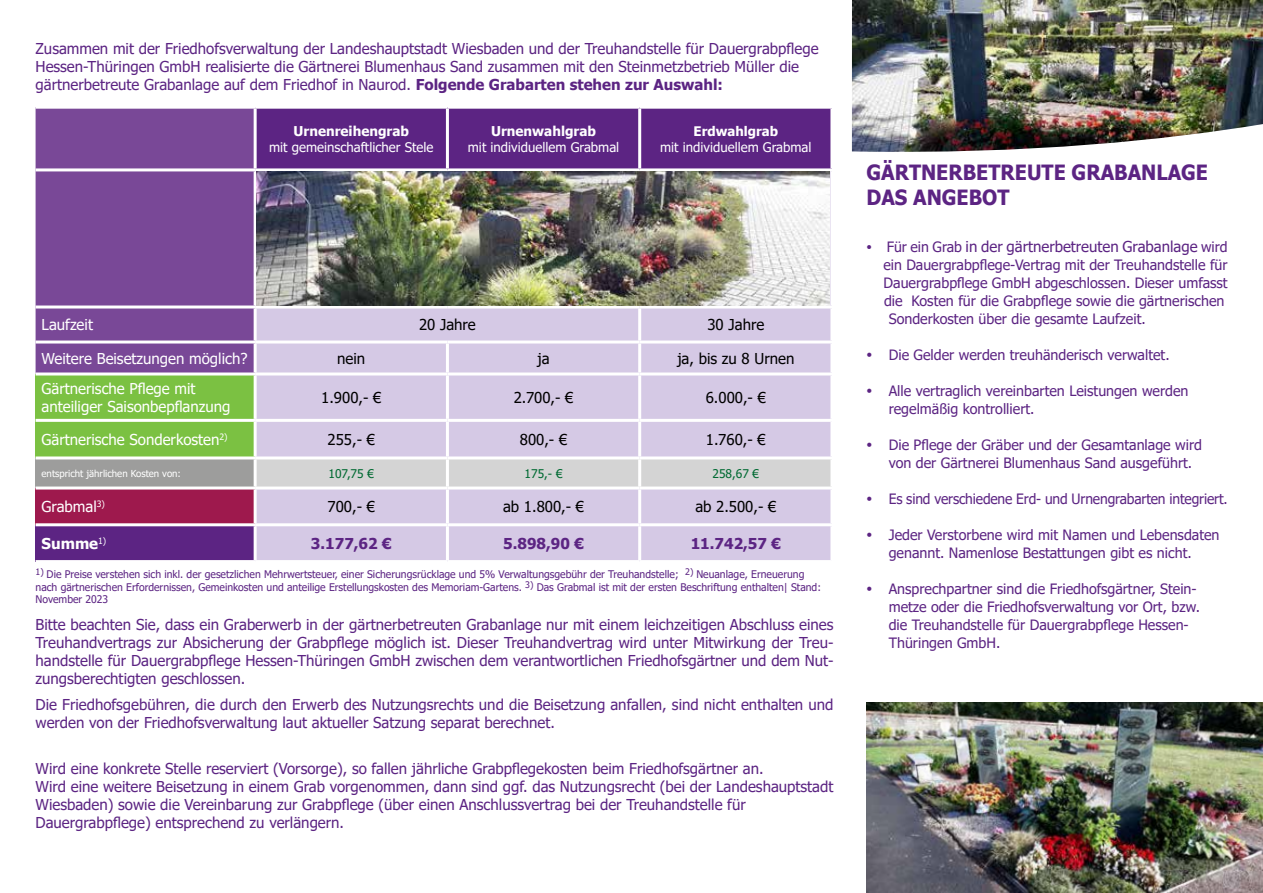
<style>
.page{position:relative;width:1263px;height:893px;background:#fff}
.page>*{position:absolute;margin:0;border:0;box-sizing:border-box;transform-origin:0 0}
.t1{font:700 21px/25.2px "Tahoma";color:#5c2483;scale:.94 1}
.t2{font:15px/18px "Tahoma";color:#5c2483}
.t3{font:15px/18px "Tahoma";color:#fff}
.t4{font:15px "Tahoma";color:#000}
.t5{font:700 15px "Tahoma";color:#5c2483}
.t6{font:700 15px "Tahoma";color:#fff}
.t7{font:14.25px/18px "Tahoma";color:#5c2483}
.t8{font:700 13.5px "Tahoma";color:#fff}
.t9{font:13.2px "Tahoma";color:#fff}
.t10{font:700 13.2px "Tahoma";color:#fff}
.t11{font:12px "Tahoma";color:#006a32}
.t12{font:10.5px/12.6px "Tahoma";color:#5c2483}
.t13{font:9.6px "Tahoma";color:#fff}
.s1{font-weight:700}
.s2{font-size:14.25px}
</style>
<div class="page">
<img style="left:852px;top:0;width:411px;height:152px">
<img style="left:866px;top:702px;width:397px;height:191px">
<div style="left:36px;top:109px;width:218px;height:263px;background:#794897"></div>
<div style="left:257px;top:109px;width:573px;height:59px;background:#5c2483"></div>
<div style="left:257px;top:308px;width:573px;height:252px;background:#d5c9e5"></div>
<div style="left:36px;top:374px;width:219px;height:46px;background:#7bc142"></div>
<div style="left:36px;top:420px;width:219px;height:38px;background:#7bc142"></div>
<div style="left:36px;top:458px;width:219px;height:30px;background:#9d9d9c"></div>
<div style="left:257px;top:459px;width:573px;height:27px;background:#d4d4d4"></div>
<div style="left:36px;top:488px;width:219px;height:37px;background:#9e194d"></div>
<div style="left:36px;top:525px;width:219px;height:37px;background:#5c2483"></div>
<hr style="left:446px;top:109px;width:3px;height:59px;background:#fff">
<hr style="left:638px;top:109px;width:3px;height:59px;background:#fff">
<hr style="left:36px;top:168px;width:219px;height:3px;background:#fff">
<hr style="left:36px;top:305px;width:219px;height:3px;background:#fff">
<hr style="left:638px;top:308px;width:3px;height:33px;background:#fff">
<hr style="left:36px;top:341px;width:219px;height:3px;background:#fff">
<hr style="left:255px;top:341px;width:192px;height:3px;background:#fff">
<hr style="left:447px;top:341px;width:193px;height:3px;background:#fff">
<hr style="left:446px;top:343px;width:3px;height:29px;background:#fff">
<hr style="left:640px;top:341px;width:193px;height:3px;background:#fff">
<hr style="left:638px;top:343px;width:3px;height:29px;background:#fff">
<hr style="left:36px;top:372px;width:219px;height:3px;background:#fff">
<hr style="left:255px;top:372px;width:192px;height:3px;background:#fff">
<hr style="left:254px;top:375px;width:3px;height:44px;background:#fff">
<hr style="left:447px;top:372px;width:193px;height:3px;background:#fff">
<hr style="left:446px;top:375px;width:3px;height:44px;background:#fff">
<hr style="left:640px;top:372px;width:193px;height:3px;background:#fff">
<hr style="left:638px;top:375px;width:3px;height:44px;background:#fff">
<hr style="left:36px;top:419px;width:219px;height:3px;background:#fff">
<hr style="left:255px;top:419px;width:192px;height:3px;background:#fff">
<hr style="left:254px;top:422px;width:3px;height:34px;background:#fff">
<hr style="left:447px;top:419px;width:193px;height:3px;background:#fff">
<hr style="left:446px;top:422px;width:3px;height:34px;background:#fff">
<hr style="left:640px;top:419px;width:193px;height:3px;background:#fff">
<hr style="left:638px;top:422px;width:3px;height:34px;background:#fff">
<hr style="left:36px;top:456px;width:219px;height:3px;background:#fff">
<hr style="left:255px;top:456px;width:192px;height:3px;background:#fff">
<hr style="left:254px;top:459px;width:3px;height:27px;background:#fff">
<hr style="left:447px;top:456px;width:193px;height:3px;background:#fff">
<hr style="left:446px;top:459px;width:3px;height:27px;background:#fff">
<hr style="left:640px;top:456px;width:193px;height:3px;background:#fff">
<hr style="left:638px;top:459px;width:3px;height:27px;background:#fff">
<hr style="left:36px;top:486px;width:219px;height:3px;background:#fff">
<hr style="left:255px;top:486px;width:192px;height:3px;background:#fff">
<hr style="left:254px;top:489px;width:3px;height:34px;background:#fff">
<hr style="left:447px;top:486px;width:193px;height:3px;background:#fff">
<hr style="left:446px;top:489px;width:3px;height:34px;background:#fff">
<hr style="left:640px;top:486px;width:193px;height:3px;background:#fff">
<hr style="left:638px;top:489px;width:3px;height:34px;background:#fff">
<hr style="left:36px;top:523px;width:219px;height:3px;background:#fff">
<hr style="left:255px;top:523px;width:192px;height:3px;background:#fff">
<hr style="left:254px;top:526px;width:3px;height:34px;background:#fff">
<hr style="left:447px;top:523px;width:193px;height:3px;background:#fff">
<hr style="left:446px;top:526px;width:3px;height:34px;background:#fff">
<hr style="left:640px;top:523px;width:193px;height:3px;background:#fff">
<hr style="left:638px;top:526px;width:3px;height:34px;background:#fff">
<hr style="left:36px;top:560px;width:219px;height:3px;background:#fff">
<img style="left:256px;top:171px;width:574px;height:134px">
<p class="t2" style="left:36px;top:40px;width:784px">Zusammen mit der Friedhofsverwaltung der Landeshauptstadt Wiesbaden und der Treuhandstelle für Dauergrabpflege<br>Hessen-Thüringen GmbH realisierte die Gärtnerei Blumenhaus Sand zusammen mit den Steinmetzbetrieb Müller die gärtnerbetreute Grabanlage auf dem Friedhof in Naurod. <span class="s1">Folgende Grabarten stehen zur Auswahl:</span></p>
<p class="t8" style="left:294px;top:121px;width:117px">Urnenreihengrab</p>
<p class="t9" style="left:269px;top:138px;width:166px">mit gemeinschaftlicher Stele</p>
<p class="t8" style="left:491px;top:121px;width:106px">Urnenwahlgrab</p>
<p class="t9" style="left:468px;top:138px;width:153px">mit individuellem Grabmal</p>
<p class="t10" style="left:694px;top:122px;width:86px">Erdwahlgrab</p>
<p class="t9" style="left:660px;top:138px;width:153px">mit individuellem Grabmal</p>
<p class="t3" style="left:42px;top:317px;width:53px">Laufzeit</p>
<p class="t4" style="left:419px;top:315px;width:58px">20 Jahre</p>
<p class="t4" style="left:707px;top:315px;width:58px">30 Jahre</p>
<p class="t3" style="left:42px;top:350px;width:207px">Weitere Beisetzungen möglich?</p>
<p class="t4" style="left:337px;top:348px;width:30px">nein</p>
<p class="t4" style="left:537px;top:348px;width:14px">ja</p>
<p class="t4" style="left:677px;top:348px;width:118px">ja, bis zu 8 Urnen</p>
<p class="t3" style="left:42px;top:380px;width:190px">Gärtnerische Pflege mit anteiliger Saisonbepflanzung</p>
<p class="t4" style="left:321px;top:387px;width:62px">1.900,- €</p>
<p class="t4" style="left:514px;top:387px;width:61px">2.700,- €</p>
<p class="t4" style="left:706px;top:387px;width:62px">6.000,- €</p>
<p class="t3" style="left:42px;top:431px;width:188px">Gärtnerische Sonderkosten<sup>2)</sup></p>
<p class="t4" style="left:328px;top:429px;width:49px">255,- €</p>
<p class="t4" style="left:520px;top:429px;width:49px">800,- €</p>
<p class="t4" style="left:706px;top:429px;width:61px">1.760,- €</p>
<p class="t13" style="left:42px;top:467px;width:141px">entspricht jährlichen Kosten von:</p>
<p class="t11" style="left:328px;top:465px;width:47px">107,75 €</p>
<p class="t11" style="left:525px;top:465px;width:39px">175,- €</p>
<p class="t11" style="left:712px;top:465px;width:48px">258,67 €</p>
<p class="t3" style="left:42px;top:499px;width:65px">Grabmal<sup>3)</sup></p>
<p class="t4" style="left:328px;top:497px;width:49px">700,- €</p>
<p class="t4" style="left:503px;top:497px;width:83px">ab 1.800,- €</p>
<p class="t4" style="left:695px;top:497px;width:83px">ab 2.500,- €</p>
<p class="t6" style="left:42px;top:533px;width:66px">Summe<sup>1)</sup></p>
<p class="t5" style="left:311px;top:533px;width:82px">3.177,62 €</p>
<p class="t5" style="left:503px;top:533px;width:82px">5.898,90 €</p>
<p class="t5" style="left:691px;top:533px;width:92px">11.742,57 €</p>
<p class="t12" style="left:36px;top:569px;width:787px"><sup>1)</sup> Die Preise verstehen sich inkl. der gesetzlichen Mehrwertsteuer, einer Sicherungsrücklage und 5% Verwaltungsgebühr der Treuhandstelle; <sup>2)</sup> Neuanlage, Erneuerung nach gärtnerischen Erfordernissen, Gemeinkosten und anteilige Erstellungskosten des Memoriam-Gartens. <sup>3)</sup> Das Grabmal ist mit der ersten Beschriftung enthalten| Stand:<br>November 2023</p>
<p class="t2" style="left:36px;top:616px;width:799px;text-align:justify">Bitte beachten Sie, dass ein Graberwerb in der gärtnerbetreuten Grabanlage nur mit einem leichzeitigen Abschluss eines Treuhandvertrags zur Absicherung der Grabpflege möglich ist. Dieser Treuhandvertrag wird unter Mitwirkung der Treu&shy;handstelle für Dauergrabpflege Hessen-Thüringen GmbH zwischen dem verantwortlichen Friedhofsgärtner und dem Nut&shy;zungsberechtigten geschlossen.</p>
<p class="t2" style="left:36px;top:697px;width:799px">Die Friedhofsgebühren, die durch den Erwerb des Nutzungsrechts und die Beisetzung anfallen, sind nicht enthalten und werden von der Friedhofsverwaltung laut aktueller Satzung separat berechnet.</p>
<p class="t2" style="left:36px;top:760px;width:799px">Wird eine konkrete Stelle reserviert (Vorsorge), so fallen jährliche Grabpflegekosten beim Friedhofsgärtner an.<br>Wird eine weitere Beisetzung in einem Grab vorgenommen, dann sind ggf. das Nutzungsrecht (bei der Landeshauptstadt Wiesbaden) sowie die Vereinbarung zur Grabpflege (über einen Anschlussvertrag bei der Treuhandstelle für Dauergrabpflege) entsprechend zu verlängern.</p>
<h1 class="t1" style="left:866px;top:161px;width:365px">GÄRTNERBETREUTE GRABANLAGE<br>DAS ANGEBOT</h1>
<p class="t2" style="left:866px;top:238px;width:363px">• <span class="s2">Für ein Grab</span> in der gärtnerbetreuten Grabanlage <span class="s2">wird</span></p>
<p class="t7" style="left:883px;top:257px;width:346px">ein Dauergrabpflege-Vertrag mit der Treuhandstelle für</p>
<p class="t7" style="left:883px;top:275px;width:346px">Dauergrabpflege GmbH abgeschlossen. Dieser umfasst</p>
<p class="t7" style="left:884px;top:293px;width:342px">die Kosten für die Grabpflege sowie die gärtnerischen</p>
<p class="t7" style="left:889px;top:311px;width:258px">Sonderkosten über die gesamte Laufzeit.</p>
<p class="t7" style="left:866px;top:347px;width:305px">• Die Gelder werden treuhänderisch verwaltet.</p>
<p class="t7" style="left:889px;top:383px;width:301px;text-indent:-23px">• Alle vertraglich vereinbarten Leistungen werden regelmäßig kontrolliert.</p>
<p class="t7" style="left:889px;top:437px;width:315px;text-indent:-23px">• Die Pflege der Gräber und der Gesamtanlage wird von der Gärtnerei Blumenhaus Sand ausgeführt.</p>
<p class="t7" style="left:866px;top:491px;width:363px">• Es sind verschiedene Erd- und Urnengrabarten integriert.</p>
<p class="t7" style="left:866px;top:527px;width:355px;text-align:center">• Jeder Verstorbene wird mit Namen und Lebensdaten genannt. Namenlose Bestattungen gibt es nicht.</p>
<p class="t7" style="left:889px;top:581px;width:313px;text-indent:-23px">• Ansprechpartner sind die Friedhofsgärtner, Stein&shy;metze oder die Friedhofsverwaltung vor Ort, bzw. die Treuhandstelle für Dauergrabpflege Hessen-Thüringen GmbH.</p>
</div>
